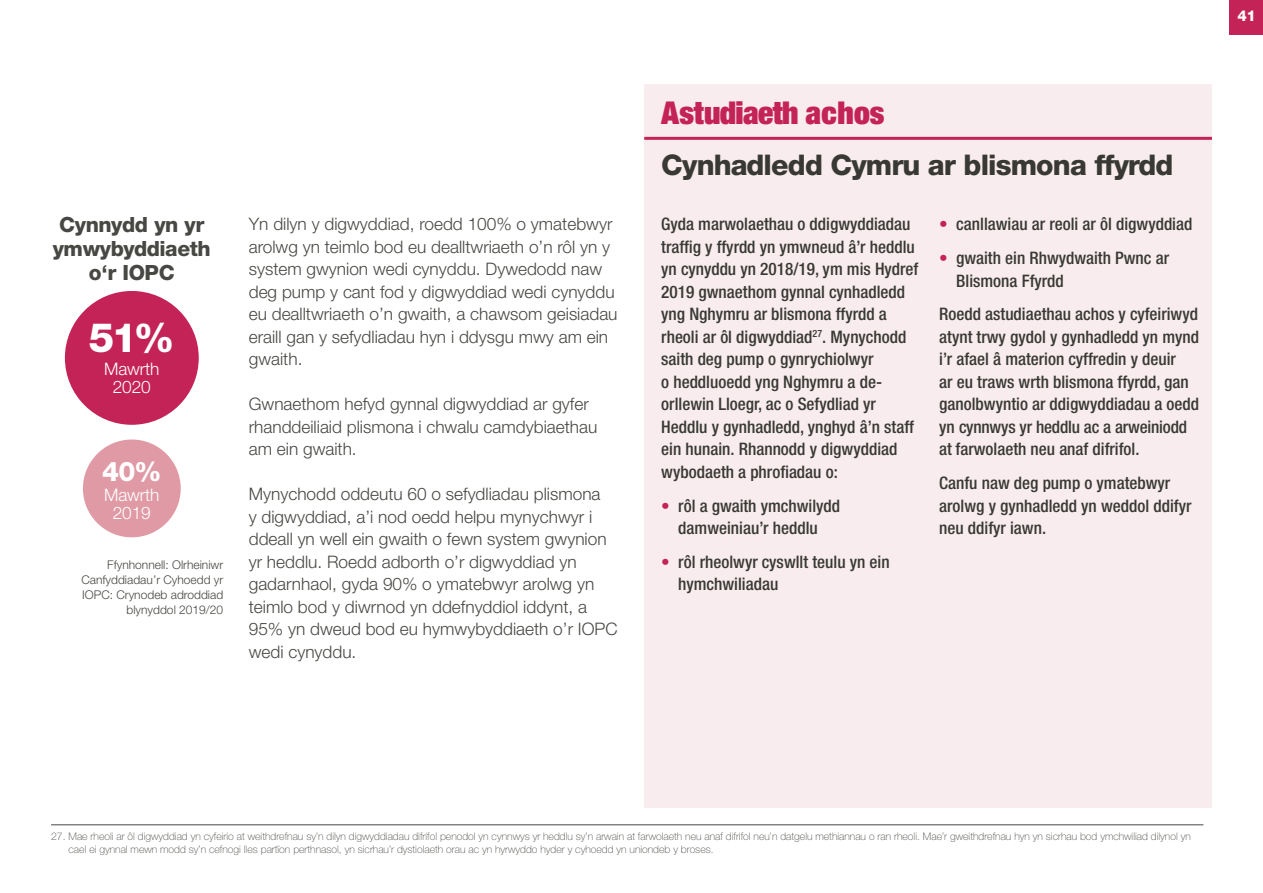
<style>
.page{position:relative;width:1263px;height:893px;background:#fff}
.page>*{position:absolute;margin:0;border:0;box-sizing:border-box;transform-origin:0 0}
.t1{font:800 40.5px "Helvetica Neue LT Pro";color:#fff}
.t2{font:900 condensed 31.5px "Helvetica Neue LT Pro";letter-spacing:-.005em;color:#c42357}
.t3{font:800 28.5px "Helvetica Neue LT Pro";letter-spacing:-.03em;color:#383935}
.t4{font:800 27px "Helvetica Neue LT Pro";color:#fff}
.t5{font:800 21px/24px "Helvetica Neue LT Pro";letter-spacing:-.02em;color:#474743;text-align:center}
.t6{font:500 condensed 17.25px/22.5px "Helvetica Neue LT Pro";color:#383935}
.t7{font:300 17.25px/22.5px "Helvetica Neue LT Pro";color:#474743}
.t8{font:300 17.25px/18px "Helvetica Neue LT Pro";letter-spacing:-.01em;color:#fff;text-align:center}
.t9{font:800 15px "Helvetica Neue LT Pro";color:#fff}
.t10{font:300 12px/15px "Helvetica Neue LT Pro";color:#474743;text-align:right}
.t11{font:100 10.5px/13.5px "Helvetica Neue LT Pro";color:#474743}
.s1{color:#c42357}
</style>
<div class="page">
<div style="left:1229px;top:0;width:34px;height:34px;background:#c42357"></div>
<hr style="left:51px;top:824px;width:1152px;height:1px;background:#474743">
<div style="left:644px;top:85px;width:568px;height:723px;background:#f9ecee"></div>
<hr style="left:644px;top:137px;width:568px;height:3px;background:#c42357">
<div style="left:83px;top:439px;width:98px;height:98px;background:#df9aa5;border-radius:50%"></div>
<div style="left:65px;top:291px;width:134px;height:134px;background:#c42357;border-radius:50%"></div>
<p class="t5" style="left:53px;top:212px;width:160px">Cynnydd yn yr ymwybyddiaeth o‘r IOPC</p>
<h1 class="t1" style="left:89px;top:314px;width:88px">51%</h1>
<p class="t8" style="left:104px;top:359px;width:57px">Mawrth<br>2020</p>
<h3 class="t4" style="left:102px;top:455px;width:61px">40%</h3>
<p class="t8" style="left:104px;top:486px;width:57px">Mawrth<br>2019</p>
<p class="t10" style="left:81px;top:557px;width:143px">Ffynhonnell: Olrheiniwr<br>Canfyddiadau’r Cyhoedd yr<br>IOPC: Crynodeb adroddiad blynyddol 2019/20</p>
<p class="t7" style="left:249px;top:213px;width:370px">Yn dilyn y digwyddiad, roedd 100% o ymatebwyr arolwg yn teimlo bod eu dealltwriaeth o’n rôl yn y system gwynion wedi cynyddu. Dywedodd naw deg pump y cant fod y digwyddiad wedi cynyddu eu dealltwriaeth o’n gwaith, a chawsom geisiadau eraill gan y sefydliadau hyn i ddysgu mwy am ein gwaith.</p>
<p class="t7" style="left:249px;top:393px;width:350px">Gwnaethom hefyd gynnal digwyddiad ar gyfer rhanddeiliaid plismona i chwalu camdybiaethau am ein gwaith.</p>
<p class="t7" style="left:249px;top:483px;width:370px">Mynychodd oddeutu 60 o sefydliadau plismona<br>y digwyddiad, a’i nod oedd helpu mynychwyr i ddeall yn well ein gwaith o fewn system gwynion yr heddlu. Roedd adborth o’r digwyddiad yn gadarnhaol, gyda 90% o ymatebwyr arolwg yn teimlo bod y diwrnod yn ddefnyddiol iddynt, a 95% yn dweud bod eu hymwybyddiaeth o’r IOPC wedi cynyddu.</p>
<h2 class="t2" style="left:661px;top:93px;width:225px">Astudiaeth achos</h2>
<h3 class="t3" style="left:661px;top:148px;width:514px">Cynhadledd Cymru ar blismona ffyrdd</h3>
<p class="t6" style="left:661px;top:213px;width:259px">Gyda marwolaethau o ddigwyddiadau traffig y ffyrdd yn ymwneud â’r heddlu yn cynyddu yn 2018/19, ym mis Hydref 2019 gwnaethom gynnal cynhadledd yng Nghymru ar blismona ffyrdd a rheoli ar ôl digwyddiad<sup>27</sup>. Mynychodd saith deg pump o gynrychiolwyr<br>o heddluoedd yng Nghymru a de&shy;orllewin Lloegr, ac o Sefydliad yr Heddlu y gynhadledd, ynghyd â’n staff ein hunain. Rhannodd y digwyddiad wybodaeth a phrofiadau o:</p>
<p class="t6" style="left:661px;top:494px;width:180px;text-align:center"><span class="s1">•</span> rôl a gwaith ymchwilydd damweiniau’r heddlu</p>
<p class="t6" style="left:678px;top:550px;width:213px;text-indent:-17px"><span class="s1">•</span> rôl rheolwyr cyswllt teulu yn ein hymchwiliadau</p>
<p class="t6" style="left:939px;top:213px;width:255px"><span class="s1">•</span> canllawiau ar reoli ar ôl digwyddiad</p>
<p class="t6" style="left:956px;top:246px;width:214px;text-indent:-17px"><span class="s1">•</span> gwaith ein Rhwydwaith Pwnc ar<br>Blismona Ffyrdd</p>
<p class="t6" style="left:939px;top:303px;width:261px">Roedd astudiaethau achos y cyfeiriwyd atynt trwy gydol y gynhadledd yn mynd i’r afael â materion cyffredin y deuir<br>ar eu traws wrth blismona ffyrdd, gan ganolbwyntio ar ddigwyddiadau a oedd yn cynnwys yr heddlu ac a arweiniodd at farwolaeth neu anaf difrifol.</p>
<p class="t6" style="left:939px;top:471px;width:254px">Canfu naw deg pump o ymatebwyr arolwg y gynhadledd yn weddol ddifyr neu ddifyr iawn.</p>
<p class="t9" style="left:1237px;top:7px;width:20px">41</p>
<p class="t11" style="left:69px;top:829px;width:1124px;text-indent:-18px">27. Mae rheoli ar ôl digwyddiad yn cyfeirio at weithdrefnau sy’n dilyn digwyddiadau difrifol penodol yn cynnwys yr heddlu sy’n arwain at farwolaeth neu anaf difrifol neu’n datgelu methiannau o ran rheoli. Mae’r gweithdrefnau hyn yn sicrhau bod ymchwiliad dilynol yn cael ei gynnal mewn modd sy’n cefnogi lles partïon perthnasol, yn sicrhau’r dystiolaeth orau ac yn hyrwyddo hyder y cyhoedd yn uniondeb y broses.</p>
</div>
